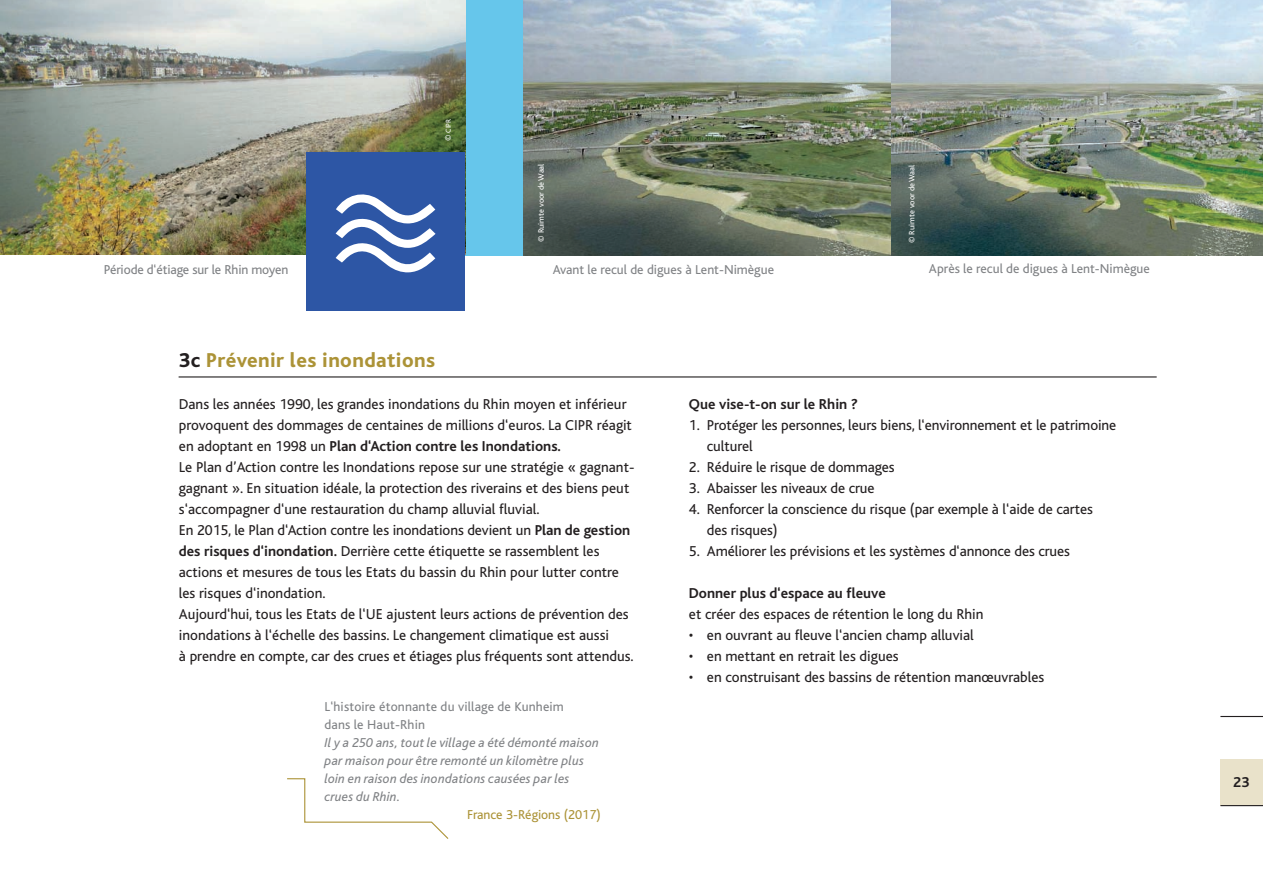
<style>
.page{position:relative;width:1263px;height:893px;background:#fff}
.page>*{position:absolute;margin:0;border:0;box-sizing:border-box;transform-origin:0 0}
.t1{font:800 21px "Bliss";letter-spacing:.02em;color:#ac9337}
.t2{font:15px/21px "Bliss";color:#231f20}
.t3{font:700 15px "Bliss";color:#231f20}
.t4{font:13.5px "Bliss";color:#808285}
.t5{font:italic 13.5px/18px "Bliss";letter-spacing:.01em;color:#808285}
.t6{font:13.5px "Bliss";color:#ac9337}
.t7{font:8.25px "Bliss";color:#fff}
.t8{font:7.35px "Bliss";color:#fff}
.s1{font-size:8.25px}
.s2{color:#231f20}
.s3{font-weight:700}
</style>
<div class="page">
<div style="left:1220px;top:759px;width:43px;height:46px;background:#e9e2ca"></div>
<hr style="left:1220px;top:805px;width:43px;height:1px;background:#231f20">
<hr style="left:1220px;top:716px;width:43px;height:1px;background:#231f20">
<div style="left:465px;top:0;width:798px;height:255px;background:#66c6eb"></div>
<img style="left:1px;top:0;width:464px;height:255px">
<hr style="left:179px;top:376px;width:978px;height:2px;background:#231f20">
<img style="left:0;top:0;width:1px;height:255px">
<img style="left:524px;top:0;width:739px;height:255px">
<div style="left:306px;top:152px;width:159px;height:158px;background:#2d56a5"></div>
<svg style="left:336px;top:194px;width:100px;height:79px"></svg>
<svg style="left:287px;top:778px;width:162px;height:61px"></svg>
<p class="t4" style="left:104px;top:263px;width:186px">Période d‘étiage sur le Rhin moyen</p>
<p class="t8" style="left:444px;top:141px;width:24px;rotate:-90deg"><span class="s1">©</span> CIPR</p>
<p class="t7" style="left:537px;top:242px;width:80px;rotate:-90deg">© Ruimte voor de Waal</p>
<p class="t7" style="left:907px;top:243px;width:80px;rotate:-90deg">© Ruimte voor de Waal</p>
<p class="t4" style="left:553px;top:262px;width:223px">Avant le recul de digues à Lent-Nimègue</p>
<p class="t4" style="left:929px;top:262px;width:223px">Après le recul de digues à Lent-Nimègue</p>
<p class="t1" style="left:179px;top:350px;width:258px"><span class="s2">3c</span> Prévenir les inondations</p>
<p class="t2" style="left:179px;top:394px;width:455px">Dans les années 1990, les grandes inondations du Rhin moyen et inférieur provoquent des dommages de centaines de millions d‘euros. La CIPR réagit en adoptant en 1998 un <span class="s3">Plan d‘Action contre les Inondations.</span></p>
<p class="t2" style="left:179px;top:457px;width:457px">Le Plan d’Action contre les Inondations repose sur une stratégie « gagnant-</p>
<p class="t2" style="left:179px;top:478px;width:452px">gagnant ». En situation idéale, la protection des riverains et des biens peut s‘accompagner d‘une restauration du champ alluvial fluvial.</p>
<p class="t2" style="left:179px;top:520px;width:453px">En 2015, le Plan d‘Action contre les inondations devient un <span class="s3">Plan de gestion</span></p>
<p class="t2" style="left:179px;top:541px;width:422px"><span class="s3">des risques d‘inondation.</span> Derrière cette étiquette se rassemblent les</p>
<p class="t2" style="left:179px;top:562px;width:442px">actions et mesures de tous les Etats du bassin du Rhin pour lutter contre</p>
<p class="t2" style="left:179px;top:583px;width:148px">les risques d‘inondation.</p>
<p class="t2" style="left:179px;top:604px;width:451px">Aujourd‘hui, tous les Etats de l‘UE ajustent leurs actions de prévention des inondations à l‘échelle des bassins. Le changement climatique est aussi</p>
<p class="t2" style="left:179px;top:646px;width:456px">à prendre en compte, car des crues et étiages plus fréquents sont attendus.</p>
<p class="t4" style="left:324px;top:699px;width:241px">L‘histoire étonnante du village de Kunheim</p>
<p class="t4" style="left:324px;top:717px;width:102px">dans le Haut-Rhin</p>
<p class="t5" style="left:324px;top:734px;width:276px">Il y a 250 ans, tout le village a été démonté maison par maison pour être remonté un kilomètre plus loin en raison des inondations causées par les crues du Rhin.</p>
<p class="t6" style="left:467px;top:807px;width:135px">France 3-Régions (2017)</p>
<p class="t3" style="left:689px;top:396px;width:171px">Que vise-t-on sur le Rhin ?</p>
<p class="t2" style="left:689px;top:415px;width:429px">1. Protéger les personnes, leurs biens, l‘environnement et le patrimoine</p>
<p class="t2" style="left:707px;top:436px;width:47px">culturel</p>
<p class="t2" style="left:689px;top:457px;width:207px">2. Réduire le risque de dommages</p>
<p class="t2" style="left:689px;top:478px;width:187px">3. Abaisser les niveaux de crue</p>
<p class="t2" style="left:689px;top:499px;width:405px">4. Renforcer la conscience du risque (par exemple à l‘aide de cartes</p>
<p class="t2" style="left:707px;top:520px;width:72px">des risques)</p>
<p class="t2" style="left:689px;top:541px;width:383px">5. Améliorer les prévisions et les systèmes d‘annonce des crues</p>
<p class="t3" style="left:689px;top:585px;width:198px">Donner plus d‘espace au fleuve</p>
<p class="t2" style="left:689px;top:604px;width:296px">et créer des espaces de rétention le long du Rhin</p>
<p class="t2" style="left:689px;top:625px;width:286px">• en ouvrant au fleuve l‘ancien champ alluvial</p>
<p class="t2" style="left:689px;top:646px;width:211px">• en mettant en retrait les digues</p>
<p class="t2" style="left:689px;top:667px;width:357px">• en construisant des bassins de rétention manœuvrables</p>
<p class="t3" style="left:1233px;top:774px;width:18px">23</p>
</div>
